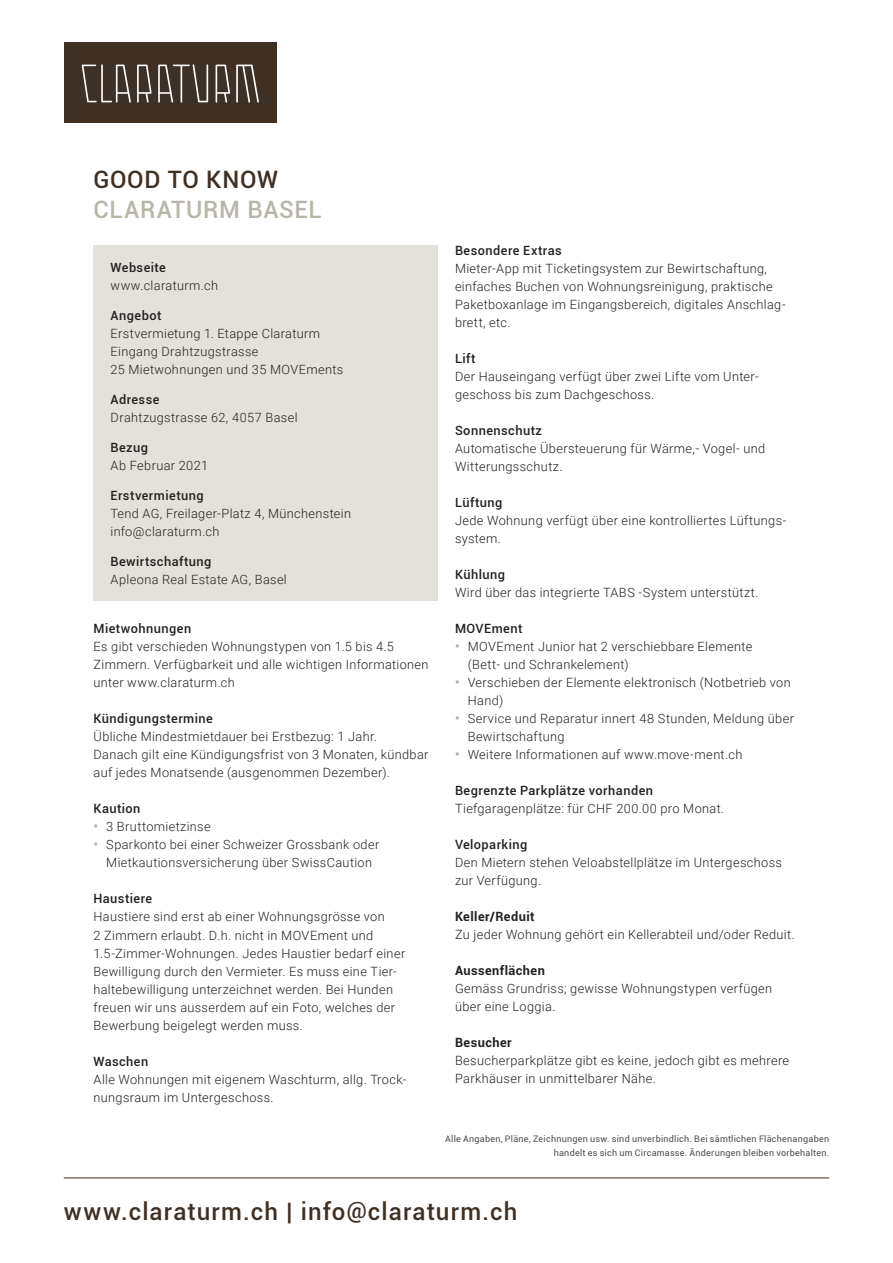
<style>
.page{position:relative;width:893px;height:1263px;background:#fff}
.page>*{position:absolute;margin:0;border:0;box-sizing:border-box;transform-origin:0 0}
.t1{font:500 24px "Roboto";letter-spacing:.045em;color:#3f3024}
.t2{font:500 24px "Roboto";letter-spacing:.03em;color:#b8b6a8}
.t3{font:500 24px "Roboto";letter-spacing:.025em;color:#3f3024}
.t4{font:300 12.75px/18px "Roboto";letter-spacing:.03em;color:#231f20}
.t5{font:500 12.75px "Roboto";letter-spacing:.035em;color:#231f20}
.t6{font:700 12.75px "Roboto";letter-spacing:.035em;color:#231f20}
.t7{font:9px/13.5px "Roboto";letter-spacing:.03em;color:#231f20;text-align:right}
.s1{font-weight:700;color:#b8b6a8}
.s2{font-size:22.5px}
</style>
<div class="page">
<div style="left:64px;top:43px;width:212px;height:80px;background:#3f3024"></div>
<svg style="left:82px;top:64px;width:177px;height:39px"></svg>
<hr style="left:64px;top:1177px;width:765px;height:1px;background:#3f3024">
<div style="left:94px;top:246px;width:344px;height:355px;background:#e3e1da"></div>
<h1 class="t3" style="left:94px;top:163px;width:186px">GOOD TO KNOW</h1>
<h1 class="t2" style="left:94px;top:193px;width:230px">CLARATURM BASEL</h1>
<p class="t5" style="left:111px;top:259px;width:57px">Webseite</p>
<p class="t4" style="left:111px;top:276px;width:109px">www.claraturm.ch</p>
<p class="t5" style="left:111px;top:307px;width:52px">Angebot</p>
<p class="t4" style="left:111px;top:324px;width:234px">Erstvermietung 1. Etappe Claraturm<br>Eingang Drahtzugstrasse<br>25 Mietwohnungen und 35 MOVEments</p>
<p class="t5" style="left:111px;top:391px;width:50px">Adresse</p>
<p class="t4" style="left:111px;top:408px;width:189px">Drahtzugstrasse 62, 4057 Basel</p>
<p class="t5" style="left:111px;top:439px;width:39px">Bezug</p>
<p class="t4" style="left:111px;top:456px;width:99px">Ab Februar 2021</p>
<p class="t5" style="left:111px;top:487px;width:95px">Erstvermietung</p>
<p class="t4" style="left:111px;top:504px;width:242px">Tend AG, Freilager-Platz 4, Münchenstein info@claraturm.ch</p>
<p class="t5" style="left:111px;top:553px;width:102px">Bewirtschaftung</p>
<p class="t4" style="left:111px;top:570px;width:178px">Apleona Real Estate AG, Basel</p>
<p class="t5" style="left:94px;top:620px;width:99px">Mietwohnungen</p>
<p class="t4" style="left:94px;top:637px;width:337px">Es gibt verschieden Wohnungstypen von 1.5 bis 4.5<br>Zimmern. Verfügbarkeit und alle wichtigen Informationen unter www.claraturm.ch</p>
<p class="t5" style="left:94px;top:710px;width:121px">Kündigungstermine</p>
<p class="t4" style="left:94px;top:727px;width:336px">Übliche Mindestmietdauer bei Erstbezug: 1 Jahr.<br>Danach gilt eine Kündigungsfrist von 3 Monaten, kündbar auf jedes Monatsende (ausgenommen Dezember).</p>
<p class="t5" style="left:94px;top:800px;width:48px">Kaution</p>
<p class="t4" style="left:94px;top:817px;width:119px"><span class="s1">•</span> 3 Bruttomietzinse</p>
<p class="t4" style="left:94px;top:835px;width:287px;text-align:center"><span class="s1">•</span> Sparkonto bei einer Schweizer Grossbank oder<br>Mietkautionsversicherung über SwissCaution</p>
<p class="t5" style="left:94px;top:890px;width:60px">Haustiere</p>
<p class="t4" style="left:94px;top:907px;width:313px">Haustiere sind erst ab einer Wohnungsgrösse von<br>2 Zimmern erlaubt. D.h. nicht in MOVEment und 1.5-Zimmer-Wohnungen. Jedes Haustier bedarf einer Bewilligung durch den Vermieter. Es muss eine Tier&shy;haltebewilligung unterzeichnet werden. Bei Hunden freuen wir uns ausserdem auf ein Foto, welches der Bewerbung beigelegt werden muss.</p>
<p class="t5" style="left:94px;top:1052px;width:56px">Waschen</p>
<p class="t4" style="left:94px;top:1069px;width:315px">Alle Wohnungen mit eigenem Waschturm, allg. Trock&shy;nungsraum im Untergeschoss.</p>
<p class="t5" style="left:455px;top:242px;width:108px">Besondere Extras</p>
<p class="t4" style="left:455px;top:259px;width:332px">Mieter-App mit Ticketingsystem zur Bewirtschaftung, einfaches Buchen von Wohnungsreinigung, praktische Paketboxanlage im Eingangsbereich, digitales Anschlag&shy;brett, etc.</p>
<p class="t5" style="left:455px;top:350px;width:22px">Lift</p>
<p class="t4" style="left:455px;top:367px;width:304px">Der Hauseingang verfügt über zwei Lifte vom Unter&shy;geschoss bis zum Dachgeschoss.</p>
<p class="t5" style="left:455px;top:422px;width:89px">Sonnenschutz</p>
<p class="t4" style="left:455px;top:439px;width:312px">Automatische Übersteuerung für Wärme,- Vogel- und<br>Witterungsschutz.</p>
<p class="t5" style="left:455px;top:494px;width:49px">Lüftung</p>
<p class="t4" style="left:455px;top:511px;width:333px">Jede Wohnung verfügt über eine kontrolliertes Lüftungs&shy;system.</p>
<p class="t5" style="left:455px;top:566px;width:52px">Kühlung</p>
<p class="t4" style="left:455px;top:583px;width:305px">Wird über das integrierte TABS -System unterstützt.</p>
<p class="t5" style="left:455px;top:620px;width:69px">MOVEment</p>
<p class="t4" style="left:468px;top:637px;width:286px;text-indent:-13px"><span class="s1">•</span> MOVEment Junior hat 2 verschiebbare Elemente (Bett- und Schrankelement)</p>
<p class="t4" style="left:468px;top:673px;width:325px;text-indent:-13px"><span class="s1">•</span> Verschieben der Elemente elektronisch (Notbetrieb von<br>Hand)</p>
<p class="t4" style="left:468px;top:709px;width:328px;text-indent:-13px"><span class="s1">•</span> Service und Reparatur innert 48 Stunden, Meldung über<br>Bewirtschaftung</p>
<p class="t4" style="left:455px;top:745px;width:289px"><span class="s1">•</span> Weitere Informationen auf www.move-ment.ch</p>
<p class="t5" style="left:455px;top:782px;width:200px">Begrenzte Parkplätze vorhanden</p>
<p class="t4" style="left:455px;top:799px;width:271px">Tiefgaragenplätze: für CHF 200.00 pro Monat.</p>
<p class="t5" style="left:455px;top:836px;width:74px">Veloparking</p>
<p class="t4" style="left:455px;top:853px;width:328px">Den Mietern stehen Veloabstellplätze im Untergeschoss zur Verfügung.</p>
<p class="t6" style="left:455px;top:908px;width:81px">Keller/Reduit</p>
<p class="t4" style="left:455px;top:925px;width:341px">Zu jeder Wohnung gehört ein Kellerabteil und/oder Reduit.</p>
<p class="t6" style="left:455px;top:962px;width:92px">Aussenflächen</p>
<p class="t4" style="left:455px;top:979px;width:319px">Gemäss Grundriss; gewisse Wohnungstypen verfügen über eine Loggia.</p>
<p class="t6" style="left:455px;top:1034px;width:58px">Besucher</p>
<p class="t4" style="left:455px;top:1051px;width:336px">Besucherparkplätze gibt es keine, jedoch gibt es mehrere<br>Parkhäuser in unmittelbarer Nähe.</p>
<p class="t7" style="left:445px;top:1132px;width:385px">Alle Angaben, Pläne, Zeichnungen usw. sind unverbindlich. Bei sämtlichen Flächenangaben handelt es sich um Circamasse. Änderungen bleiben vorbehalten.</p>
<h1 class="t1" style="left:64px;top:1194px;width:455px">www.claraturm.ch | info<span class="s2">@</span>claraturm.ch</h1>
</div>
